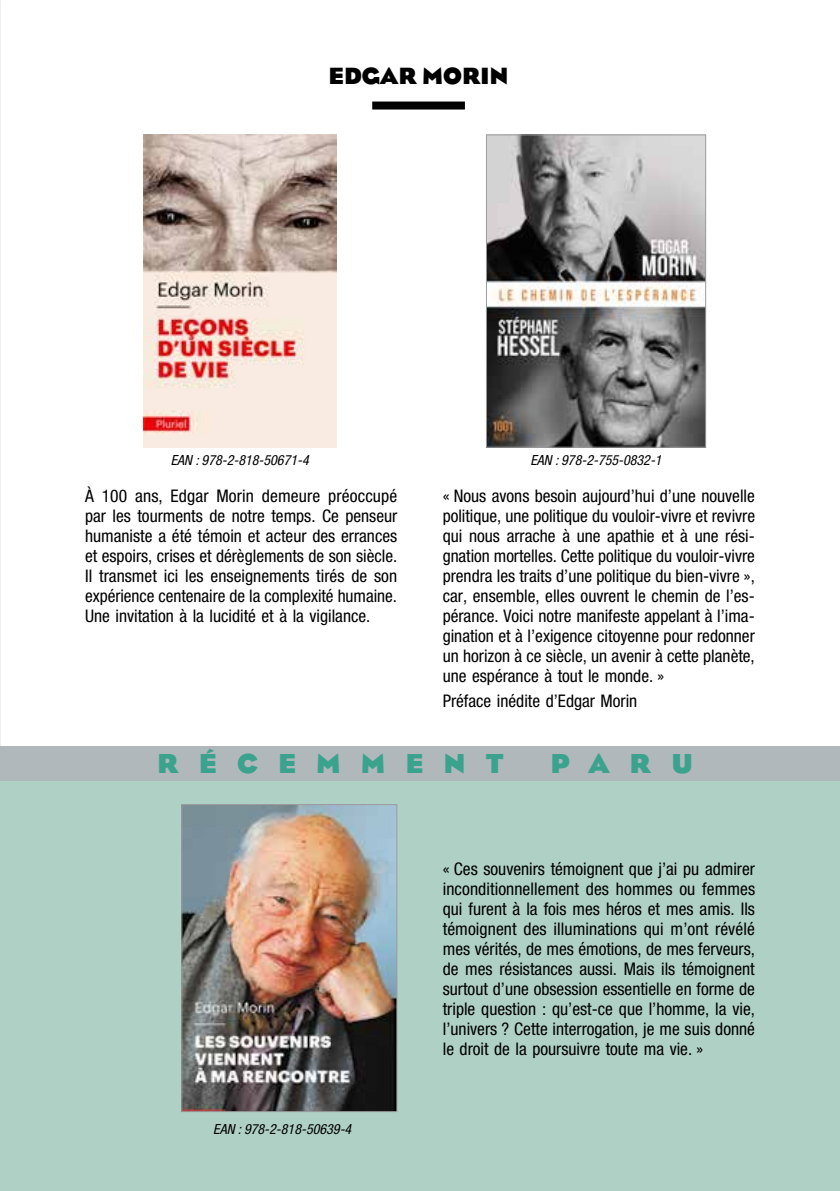
<style>
.page{position:relative;width:840px;height:1191px;background:#fff}
.page>*{position:absolute;margin:0;border:0;box-sizing:border-box;transform-origin:0 0}
.t1{font:700 28px "Bureau Eagle";letter-spacing:.72em;color:#3ba38d}
.t2{font:700 24px "Bureau Eagle";color:#000}
.t3{font:condensed 17.4px/20px "Helvetica Neue";color:#000;text-align:justify}
.t4{font:italic condensed 14px "Helvetica Neue";color:#000}
</style>
<div class="page">
<img style="left:143px;top:135px;width:193px;height:312px">
<img style="left:488px;top:137px;width:215px;height:308px">
<div style="left:486px;top:135px;width:219px;height:312px;border:1px solid #9c9c9d"></div>
<div style="left:0;top:746px;width:839px;height:445px;background:#afd0c5"></div>
<div style="left:0;top:746px;width:839px;height:34px;background:#b0b8bc"></div>
<div style="left:372px;top:101px;width:92px;height:8px;background:#000"></div>
<img style="left:183px;top:806px;width:212px;height:303px">
<div style="left:181px;top:804px;width:216px;height:307px;border:1px solid #9c9c9d"></div>
<h2 class="t2" style="left:328px;top:63px;width:181px">EDGAR MORIN</h2>
<p class="t4" style="left:171px;top:452px;width:139px">EAN : 978-2-818-50671-4</p>
<p class="t4" style="left:530px;top:452px;width:133px">EAN : 978-2-755-0832-1</p>
<p class="t3" style="left:442px;top:485px;width:314px">« Nous avons besoin aujourd’hui d’une nouvelle politique, une politique du vouloir-vivre et revivre qui nous arrache à une apathie et à une rési&shy;gnation mortelles. Cette politique du vouloir-vivre prendra les traits d’une politique du bien-vivre », car, ensemble, elles ouvrent le chemin de l’es&shy;pérance. Voici notre manifeste appelant à l’ima&shy;gination et à l’exigence citoyenne pour redonner un horizon à ce siècle, un avenir à cette planète, une espérance à tout le monde. »</p>
<p class="t3" style="left:442px;top:691px;width:196px">Préface inédite d’Edgar Morin</p>
<p class="t3" style="left:85px;top:486px;width:313px">À 100 ans, Edgar Morin demeure préoccupé par les tourments de notre temps. Ce penseur humaniste a été témoin et acteur des errances et espoirs, crises et dérèglements de son siècle.<br>Il transmet ici les enseignements tirés de son expérience centenaire de la complexité humaine.<br>Une invitation à la lucidité et à la vigilance.</p>
<h1 class="t1" style="left:157px;top:748px;width:348px">RÉCEMMENT</h1>
<h1 class="t1" style="left:550px;top:748px;width:144px">PARU</h1>
<p class="t4" style="left:213px;top:1121px;width:139px">EAN : 978-2-818-50639-4</p>
<p class="t3" style="left:442px;top:858px;width:314px">« Ces souvenirs témoignent que j’ai pu admirer inconditionnellement des hommes ou femmes qui furent à la fois mes héros et mes amis. Ils témoignent des illuminations qui m’ont révélé mes vérités, de mes émotions, de mes ferveurs, de mes résistances aussi. Mais ils témoignent surtout d’une obsession essentielle en forme de triple question : qu’est-ce que l’homme, la vie, l’univers ? Cette interrogation, je me suis donné le droit de la poursuivre toute ma vie. »</p>
</div>
